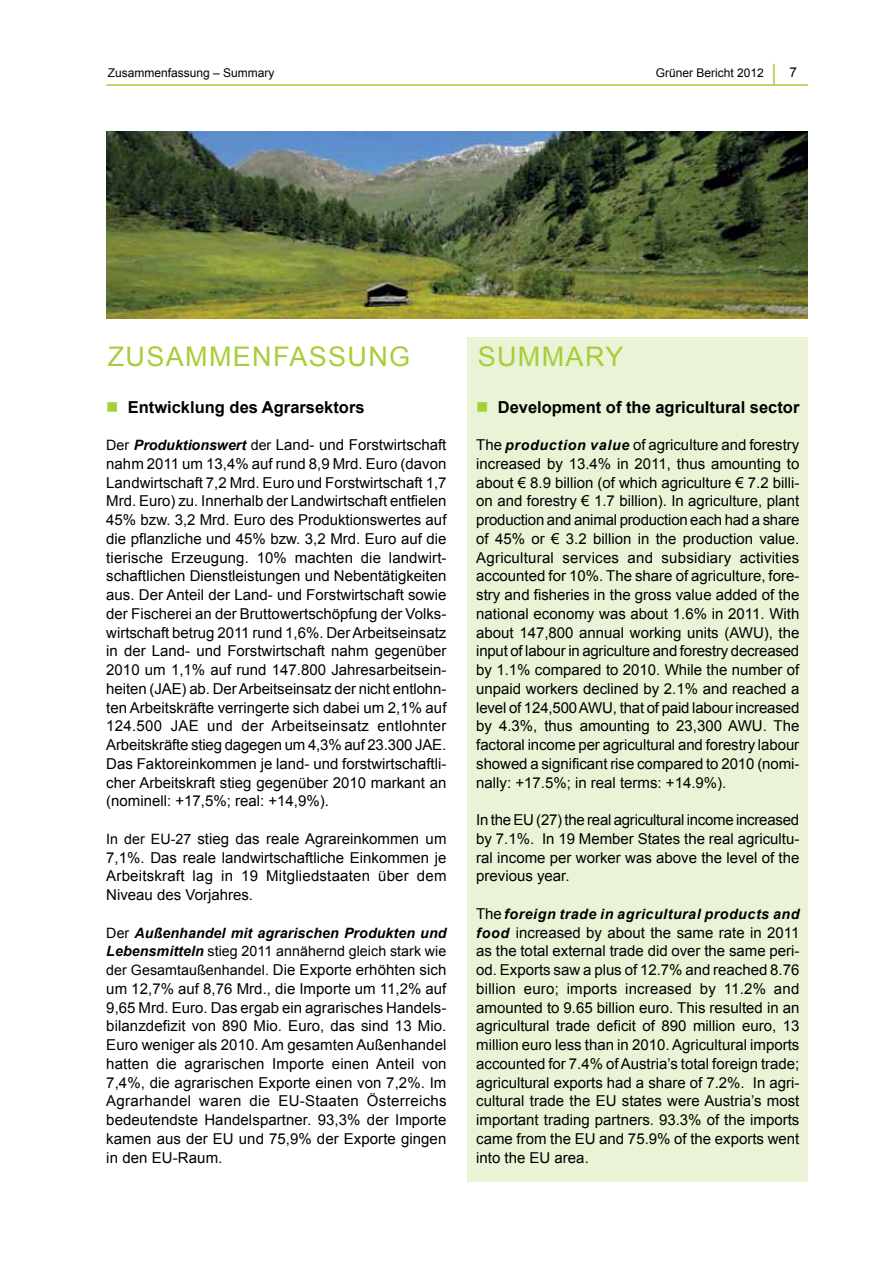
<style>
.page{position:relative;width:893px;height:1263px;background:#fff}
.page>*{position:absolute;margin:0;border:0;box-sizing:border-box;transform-origin:0 0}
.t1{font:27px "Arial";letter-spacing:.05em;color:#a6ce39}
.t2{font:700 16.5px "Arial";color:#000}
.t3{font:15px/18.8px "Arial";color:#000;text-align:justify}
.t4{font:italic 700 14.25px/18.8px "Arial";letter-spacing:.005em;color:#000}
.t5{font:italic 700 14.25px "Arial";letter-spacing:.035em;color:#000}
.t6{font:13.5px "Arial";color:#000}
.t7{font:12px "Arial";color:#000}
.s1{color:#a6ce39}
.s2{font-size:14.25px}
.s3{font-weight:700;font-style:italic;font-size:14.25px}
.s4{font-weight:400;font-style:normal}
.s5{font-weight:400;font-style:normal;font-size:15px}
</style>
<div class="page">
<hr style="left:106px;top:84px;width:702px;height:2px;background:#a6ce39">
<hr style="left:773px;top:64px;width:2px;height:21px;background:#a6ce39">
<div style="left:468px;top:338px;width:340px;height:844px;background:#eaf3d5"></div>
<img style="left:106px;top:131px;width:702px;height:188px">
<p class="t7" style="left:108px;top:65px;width:168px">Zusammenfassung – Summary</p>
<p class="t7" style="left:656px;top:65px;width:110px">Grüner Bericht 2012</p>
<p class="t6" style="left:789px;top:64px;width:9px">7</p>
<h1 class="t1" style="left:108px;top:338px;width:40px">Zusamme</h1>
<h1 class="t1" style="left:252px;top:338px;width:58px">nfassu</h1>
<h1 class="t1" style="left:368px;top:338px;width:37px">ng</h1>
<h1 class="t1" style="left:478px;top:338px;width:42px">Summa</h1>
<h1 class="t1" style="left:585px;top:338px;width:40px">ry</h1>
<p class="t2" style="left:106px;top:396px;width:260px"><span class="s1">■</span> Entwicklung des Agrarsektors</p>
<p class="t3" style="left:106px;top:436px;width:342px"><span class="s2">Der</span> <span class="s3">Produktionswert</span> <span class="s2">der</span> Land- und Forstwirtschaft nahm 2011 um 13,4% auf rund 8,9 Mrd. Euro (davon Landwirtschaft 7,2 Mrd. Euro und Forstwirtschaft 1,7<br>Mrd. Euro) zu. Innerhalb der Landwirtschaft entfielen 45% bzw. 3,2 Mrd. Euro des Produktionswertes auf die pflanzliche und 45% bzw. 3,2 Mrd. Euro auf die tierische Erzeugung. 10% machten die landwirt&shy;schaftlichen Dienstleistungen und Nebentätigkeiten aus. Der Anteil der Land- und Forstwirtschaft sowie der Fischerei an der Bruttowertschöpfung der Volks&shy;wirtschaft betrug 2011 rund 1,6%. Der Arbeitseinsatz in der Land- und Forstwirtschaft nahm gegenüber 2010 um 1,1% auf rund 147.800 Jahresarbeitsein&shy;heiten (JAE) ab. Der Arbeitseinsatz der nicht entlohn&shy;ten Arbeitskräfte verringerte sich dabei um 2,1% auf 124.500 JAE und der Arbeitseinsatz entlohnter Arbeitskräfte stieg dagegen um 4,3% auf 23.300 JAE.<br>Das Faktoreinkommen je land- und forstwirtschaftli&shy;cher Arbeitskraft stieg gegenüber 2010 markant an (nominell: +17,5%; real: +14,9%).</p>
<p class="t3" style="left:106px;top:829px;width:342px"><span class="s2">In der EU-27</span> stieg das reale Agrareinkommen um 7,1%. Das reale landwirtschaftliche Einkommen je Arbeitskraft lag in 19 Mitgliedstaaten über dem N iveau des Vorjahres.</p>
<p class="t4" style="left:106px;top:924px;width:342px"><span class="s4">Der</span> Außenhandel mit agrarischen Produkten und<br>Lebensmitteln <span class="s4">stieg 2011 annähernd gleich stark wie</span></p>
<p class="t3" style="left:106px;top:961px;width:342px"><span class="s2">der Gesamtaußenhandel.</span> Die Exporte erhöhten sich um 12,7% auf 8,76 Mrd., die Importe um 11,2% auf 9,65 Mrd. Euro. Das ergab ein agrarisches Handels&shy;bilanzdefizit von 890 Mio. Euro, das sind 13 Mio.<br>Euro weniger als 2010. Am gesamten Außenhandel hatten die agrarischen Importe einen Anteil von 7,4%, die agrarischen Exporte einen von 7,2%. Im Agrarhandel waren die EU-Staaten Österreichs bedeutendste Handelspartner. 93,3% der Importe kamen aus der EU und 75,9% der Exporte gingen in den EU-Raum.</p>
<p class="t2" style="left:476px;top:396px;width:325px"><span class="s1">■</span> Development of the agricultural sector</p>
<p class="t3" style="left:476px;top:436px;width:325px">The <span class="s3">production value</span> of agriculture and forestry increased by 13.4% in 2011, thus amounting to about € 8.9 billion (of which agriculture € 7.2 billi&shy;on and forestry € 1.7 billion). In agriculture, plant production and animal production each had a share of 45% or € 3.2 billion in the production value.<br>Agricultural services and subsidiary activities accounted for 10%. The share of agriculture, fore&shy;stry and fisheries in the gross value added of the national economy was about 1.6% in 2011. With about 147,800 annual working units (AWU), the input of labour in agriculture and forestry decreased by 1.1% compared to 2010. While the number of unpaid workers declined by 2.1% and reached a level of 124,500 AWU, that of paid labour increased by 4.3%, thus amounting to 23,300 AWU. The factoral income per agricultural and forestry labour showed a significant rise compared to 2010 (nomi&shy;nally: +17.5%; in real terms: +14.9%).</p>
<p class="t3" style="left:476px;top:811px;width:325px">In the EU (27) the real agricultural income increased by 7.1%. In 19 Member States the real agricultu&shy;ral income per worker was above the level of the previous year.</p>
<p class="t5" style="left:476px;top:904px;width:325px"><span class="s5">The</span> foreign trade in agricultural products and</p>
<p class="t3" style="left:476px;top:923px;width:325px"><span class="s3">food</span> increased by about the same rate in 2011 as the total external trade did over the same peri&shy;od. Exports saw a plus of 12.7% and reached 8.76 billion euro; imports increased by 11.2% and amounted to 9.65 billion euro. This resulted in an agricultural trade deficit of 890 million euro, 13 million euro less than in 2010. Agricultural imports accounted for 7.4% of Austria’s total foreign trade; agricultural exports had a share of 7.2%. In agri&shy;cultural trade the EU states were Austria’s most important trading partners. 93.3% of the imports came from the EU and 75.9% of the exports went into the EU area.</p>
</div>
